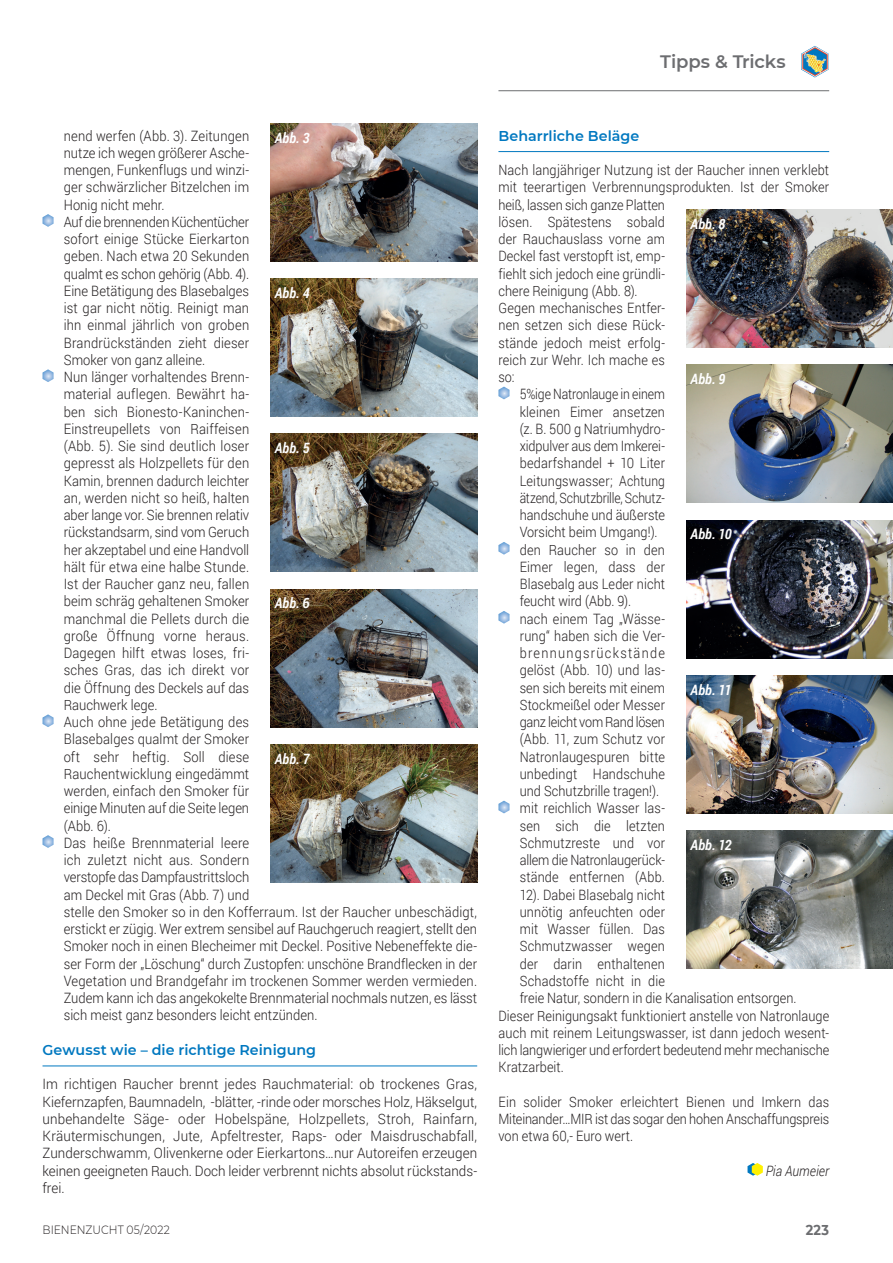
<style>
.page{position:relative;width:893px;height:1263px;background:#fff}
.page>*{position:absolute;margin:0;border:0;box-sizing:border-box;transform-origin:0 0}
.t1{font:600 18px "Montserrat";letter-spacing:-.005em;color:#6c6d70}
.t2{font:300 14.25px/17.2px "Roboto";letter-spacing:.01em;color:#231f20;scale:.91 1}
.t3{font:300 14.25px/17.2px "Roboto";letter-spacing:.01em;color:#231f20;text-align:justify;scale:.89 1}
.t4{font:300 14.25px/17.2px "Roboto";letter-spacing:.01em;color:#231f20;text-align:justify;scale:.94 1}
.t5{font:300 14.25px "Roboto";letter-spacing:-.01em;color:#231f20;scale:.89 1}
.t6{font:italic 700 14.25px "Roboto";letter-spacing:.015em;color:#fff;scale:.89 1}
.t7{font:600 14.25px "Montserrat";color:#0078c0}
.t8{font:300 14.25px "Roboto";letter-spacing:-.01em;color:#231f20;scale:.85 1}
.t9{font:300 14.25px "Roboto";letter-spacing:-.01em;color:#231f20;scale:.86 1}
.t10{font:300 14.25px "Roboto";letter-spacing:-.015em;color:#231f20;scale:.89 1}
.t11{font:300 14.25px "Roboto";letter-spacing:.1em;color:#231f20;scale:.89 1}
.t12{font:italic 300 14.25px "Roboto";letter-spacing:.005em;color:#231f20;scale:.89 1}
.t13{font:700 14.25px "Montserrat";color:#6c6d70;scale:.9 1}
.t14{font:300 12px "Montserrat";color:#231f20;scale:.9 1}
</style>
<div class="page">
<hr style="left:498px;top:90px;width:331px;height:1px;background:#6c6d70">
<img style="left:801px;top:46px;width:28px;height:32px">
<hr style="left:43px;top:1065px;width:434px;height:1px;background:#0078c0">
<svg style="left:43px;top:214px;width:11px;height:13px"></svg>
<svg style="left:43px;top:369px;width:11px;height:13px"></svg>
<svg style="left:43px;top:714px;width:11px;height:13px"></svg>
<svg style="left:43px;top:835px;width:11px;height:13px"></svg>
<hr style="left:498px;top:151px;width:331px;height:1px;background:#0078c0">
<svg style="left:498px;top:387px;width:11px;height:12px"></svg>
<svg style="left:498px;top:542px;width:11px;height:13px"></svg>
<svg style="left:498px;top:611px;width:11px;height:13px"></svg>
<svg style="left:498px;top:801px;width:11px;height:12px"></svg>
<svg style="left:747px;top:1163px;width:16px;height:13px"></svg>
<img style="left:270px;top:123px;width:207px;height:138px">
<img style="left:686px;top:210px;width:207px;height:138px">
<img style="left:686px;top:365px;width:207px;height:138px">
<img style="left:686px;top:520px;width:207px;height:138px">
<img style="left:686px;top:675px;width:207px;height:138px">
<img style="left:686px;top:831px;width:207px;height:138px">
<img style="left:270px;top:279px;width:207px;height:138px">
<img style="left:270px;top:434px;width:207px;height:138px">
<img style="left:270px;top:589px;width:207px;height:138px">
<img style="left:270px;top:744px;width:207px;height:138px">
<p class="t1" style="left:660px;top:49px;width:127px">Tipps &amp; Tricks</p>
<p class="t2" style="left:64px;top:126px;width:456px">nend werfen (Abb. 3). Zeitungen<br>nutze ich wegen größerer Asche-<br>mengen, Funkenflugs und winzi-<br>ger schwärzlicher Bitzelchen im<br>Honig nicht mehr.<br>Auf die brennenden Küchentücher<br>sofort einige Stücke Eierkarton<br>geben. Nach etwa 20 Sekunden<br>qualmt es schon gehörig (Abb. 4).<br>Eine Betätigung des Blasebalges<br>ist gar nicht nötig. Reinigt man<br>ihn einmal jährlich von groben<br>Brandrückständen zieht dieser<br>Smoker von ganz alleine.<br>Nun länger vorhaltendes Brenn-<br>material auflegen. Bewährt ha-<br>ben sich Bionesto-Kaninchen-<br>Einstreupellets von Raiffeisen<br>(Abb. 5). Sie sind deutlich loser<br>gepresst als Holzpellets für den<br>Kamin, brennen dadurch leichter<br>an, werden nicht so heiß, halten<br>aber lange vor. Sie brennen relativ<br>rückstandsarm, sind vom Geruch<br>her akzeptabel und eine Handvoll<br>hält für etwa eine halbe Stunde.<br>Ist der Raucher ganz neu, fallen<br>beim schräg gehaltenen Smoker<br>manchmal die Pellets durch die<br>große Öffnung vorne heraus.<br>Dagegen hilft etwas loses, fri-<br>sches Gras, das ich direkt vor<br>die Öffnung des Deckels auf das<br>Rauchwerk lege.<br>Auch ohne jede Betätigung des<br>Blasebalges qualmt der Smoker<br>oft sehr heftig. Soll diese<br>Rauchentwicklung eingedämmt<br>werden, einfach den Smoker für<br>einige Minuten auf die Seite legen<br>(Abb. 6).<br>Das heiße Brennmaterial leere<br>ich zuletzt nicht aus. Sondern<br>verstopfe das Dampfaustrittsloch<br>am Deckel mit Gras (Abb. 7) und<br>stelle den Smoker so in den Kofferraum. Ist der Raucher unbeschädigt, erstickt er zügig. Wer extrem sensibel auf Rauchgeruch reagiert, stellt den Smoker noch in einen Blecheimer mit Deckel. Positive Nebeneffekte die&shy;ser Form der „Löschung“ durch Zustopfen: unschöne Brandflecken in der Vegetation und Brandgefahr im trockenen Sommer werden vermieden.<br>Zudem kann ich das angekokelte Brennmaterial nochmals nutzen, es lässt sich meist ganz besonders leicht entzünden.</p>
<p class="t7" style="left:43px;top:1040px;width:275px">Gewusst wie – die richtige Reinigung</p>
<p class="t4" style="left:43px;top:1075px;width:464px">Im richtigen Raucher brennt jedes Rauchmaterial: ob trockenes Gras, Kiefernzapfen, Baumnadeln, -blätter, -rinde oder morsches Holz, Häkselgut, unbehandelte Säge- oder Hobelspäne, Holzpellets, Stroh, Rainfarn, Kräutermischungen, Jute, Apfeltrester, Raps- oder Maisdruschabfall, Zunderschwamm, Olivenkerne oder Eierkartons…nur Autoreifen erzeugen keinen geeigneten Rauch. Doch leider verbrennt nichts absolut rückstands&shy;frei.</p>
<p class="t6" style="left:275px;top:127px;width:41px">Abb. 3</p>
<p class="t6" style="left:275px;top:283px;width:41px">Abb. 4</p>
<p class="t6" style="left:275px;top:438px;width:41px">Abb. 5</p>
<p class="t6" style="left:275px;top:593px;width:41px">Abb. 6</p>
<p class="t6" style="left:275px;top:748px;width:41px">Abb. 7</p>
<p class="t7" style="left:498px;top:125px;width:142px">Beharrliche Beläge</p>
<p class="t3" style="left:498px;top:161px;width:373px">Nach langjähriger Nutzung ist der Raucher innen verklebt</p>
<p class="t3" style="left:498px;top:178px;width:373px">mit teerartigen Verbrennungsprodukten. Ist der Smoker</p>
<p class="t5" style="left:498px;top:195px;width:189px">heiß, lassen sich ganze Platten</p>
<p class="t3" style="left:498px;top:213px;width:189px">lösen. Spätestens sobald</p>
<p class="t3" style="left:498px;top:230px;width:189px">der Rauchauslass vorne am</p>
<p class="t3" style="left:498px;top:247px;width:189px">Deckel fast verstopft ist, emp-</p>
<p class="t3" style="left:498px;top:264px;width:189px">fiehlt sich jedoch eine gründli-</p>
<p class="t3" style="left:498px;top:282px;width:158px">chere Reinigung (Abb. 8).</p>
<p class="t3" style="left:498px;top:299px;width:189px">Gegen mechanisches Entfer-</p>
<p class="t3" style="left:498px;top:316px;width:189px">nen setzen sich diese Rück-</p>
<p class="t3" style="left:498px;top:333px;width:189px">stände jedoch meist erfolg-</p>
<p class="t3" style="left:498px;top:351px;width:189px">reich zur Wehr. Ich mache es</p>
<p class="t3" style="left:498px;top:368px;width:20px">so:</p>
<p class="t9" style="left:520px;top:384px;width:170px">5%ige Natronlauge in einem</p>
<p class="t3" style="left:520px;top:402px;width:165px">kleinen Eimer ansetzen</p>
<p class="t3" style="left:520px;top:420px;width:165px">(z. B. 500 g Natriumhydro-</p>
<p class="t5" style="left:520px;top:436px;width:165px">xidpulver aus dem Imkerei-</p>
<p class="t3" style="left:520px;top:454px;width:165px">bedarfshandel + 10 Liter</p>
<p class="t3" style="left:520px;top:471px;width:165px">Leitungswasser; Achtung</p>
<p class="t8" style="left:520px;top:488px;width:172px">ätzend, Schutzbrille, Schutz-</p>
<p class="t3" style="left:520px;top:506px;width:165px">handschuhe und äußerste</p>
<p class="t3" style="left:520px;top:523px;width:156px">Vorsicht beim Umgang!).</p>
<p class="t3" style="left:520px;top:540px;width:165px">den Raucher so in den</p>
<p class="t3" style="left:520px;top:558px;width:165px">Eimer legen, dass der</p>
<p class="t3" style="left:520px;top:575px;width:165px">Blasebalg aus Leder nicht</p>
<p class="t3" style="left:520px;top:592px;width:127px">feucht wird (Abb. 9).</p>
<p class="t3" style="left:520px;top:609px;width:165px">nach einem Tag „Wässe-</p>
<p class="t3" style="left:520px;top:627px;width:165px">rung“ haben sich die Ver-</p>
<p class="t11" style="left:520px;top:643px;width:165px">brennungsrückstände</p>
<p class="t3" style="left:520px;top:661px;width:165px">gelöst (Abb. 10) und las-</p>
<p class="t3" style="left:520px;top:678px;width:165px">sen sich bereits mit einem</p>
<p class="t3" style="left:520px;top:696px;width:165px">Stockmeißel oder Messer</p>
<p class="t10" style="left:520px;top:712px;width:165px">ganz leicht vom Rand lösen</p>
<p class="t3" style="left:520px;top:730px;width:165px">(Abb. 11, zum Schutz vor</p>
<p class="t3" style="left:520px;top:747px;width:165px">Natronlaugespuren bitte</p>
<p class="t3" style="left:520px;top:765px;width:165px">unbedingt Handschuhe</p>
<p class="t3" style="left:520px;top:782px;width:158px">und Schutzbrille tragen!).</p>
<p class="t3" style="left:520px;top:799px;width:165px">mit reichlich Wasser las-</p>
<p class="t3" style="left:520px;top:816px;width:165px">sen sich die letzten</p>
<p class="t3" style="left:520px;top:834px;width:165px">Schmutzreste und vor</p>
<p class="t5" style="left:520px;top:850px;width:165px">allem die Natronlaugerück-</p>
<p class="t3" style="left:520px;top:868px;width:165px">stände entfernen (Abb.</p>
<p class="t3" style="left:520px;top:885px;width:165px">12). Dabei Blasebalg nicht</p>
<p class="t3" style="left:520px;top:903px;width:165px">unnötig anfeuchten oder</p>
<p class="t3" style="left:520px;top:920px;width:165px">mit Wasser füllen. Das</p>
<p class="t3" style="left:520px;top:937px;width:165px">Schmutzwasser wegen</p>
<p class="t3" style="left:520px;top:954px;width:165px">der darin enthaltenen</p>
<p class="t3" style="left:520px;top:972px;width:165px">Schadstoffe nicht in die</p>
<p class="t3" style="left:520px;top:989px;width:313px">freie Natur, sondern in die Kanalisation entsorgen.</p>
<p class="t3" style="left:498px;top:1006px;width:373px">Dieser Reinigungsakt funktioniert anstelle von Natronlauge</p>
<p class="t3" style="left:498px;top:1023px;width:373px">auch mit reinem Leitungswasser, ist dann jedoch wesent-</p>
<p class="t3" style="left:498px;top:1041px;width:373px">lich langwieriger und erfordert bedeutend mehr mechanische</p>
<p class="t3" style="left:498px;top:1058px;width:75px">Kratzarbeit.</p>
<p class="t3" style="left:498px;top:1092px;width:373px">Ein solider Smoker erleichtert Bienen und Imkern das Miteinander…MIR ist das sogar den hohen Anschaffungspreis von etwa 60,- Euro wert.</p>
<p class="t12" style="left:766px;top:1161px;width:73px">Pia Aumeier</p>
<p class="t6" style="left:690px;top:214px;width:41px">Abb. 8</p>
<p class="t6" style="left:690px;top:369px;width:41px">Abb. 9</p>
<p class="t6" style="left:690px;top:524px;width:48px">Abb. 10</p>
<p class="t6" style="left:690px;top:679px;width:47px">Abb. 11</p>
<p class="t6" style="left:690px;top:835px;width:48px">Abb. 12</p>
<p class="t14" style="left:43px;top:1221px;width:143px">BIENENZUCHT 05/2022</p>
<p class="t13" style="left:806px;top:1219px;width:28px">223</p>
</div>
